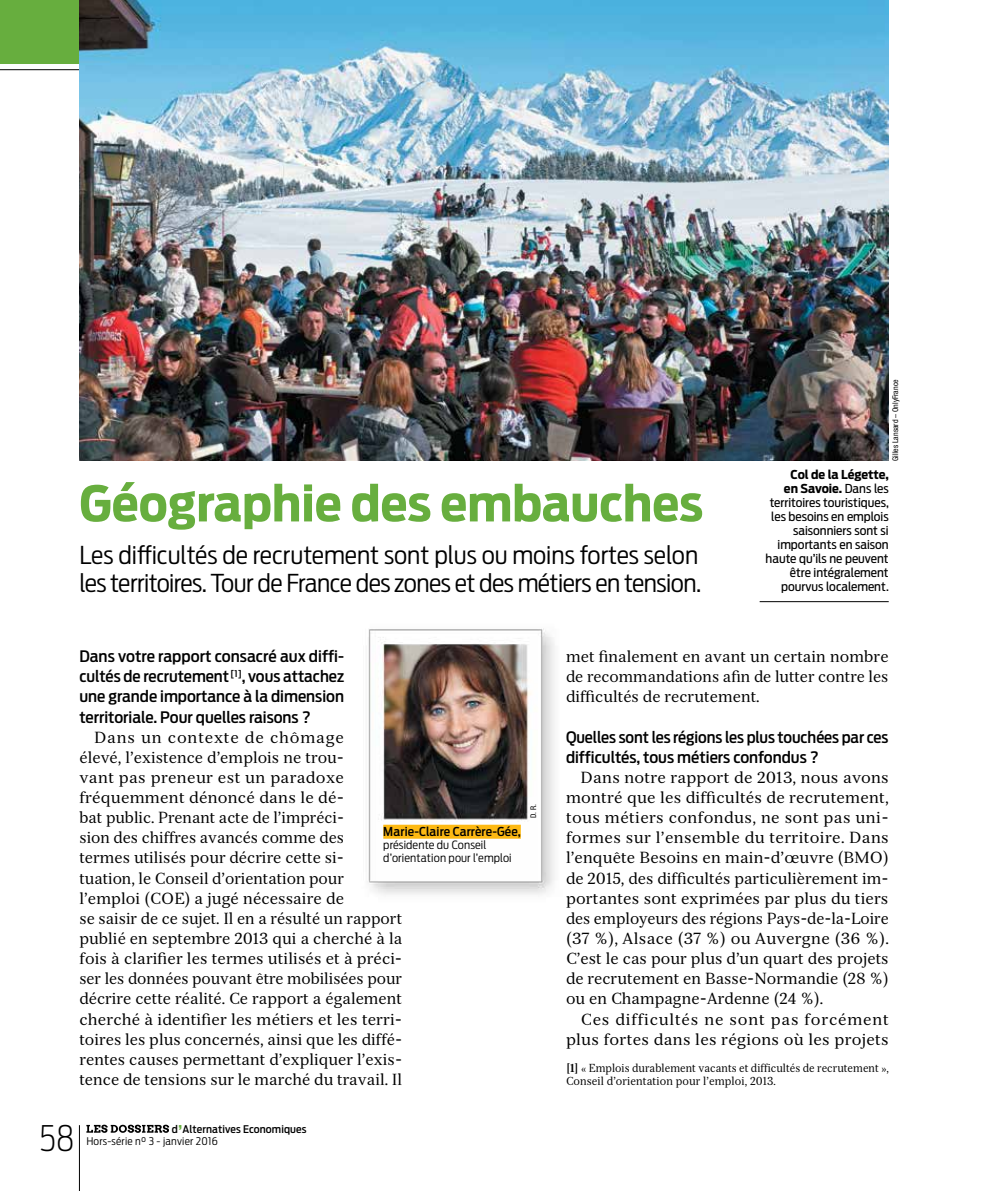
<style>
.page{position:relative;width:993px;height:1191px;background:#fff}
.page>*{position:absolute;margin:0;border:0;box-sizing:border-box;transform-origin:0 0}
.t1{font:700 49px "Antenna Cond";color:#67ae3e;scale:1.07 1}
.t2{font:200 35px "Antenna Cond";color:#000}
.t3{font:300 24.5px/28px "Antenna Cond";letter-spacing:-.02em;color:#000;scale:1.07 1}
.t4{font:15.75px/20.1px "Serif 12 Beta";color:#000;text-align:justify}
.t5{font:500 15.75px/20.1px "Antenna Cond";color:#000;text-align:justify;scale:1.08 1}
.t6{font:500 15.75px/20.1px "Antenna Cond";color:#000;scale:1.04 1}
.t7{font:15.75px/20.1px "Serif 12 Beta";letter-spacing:.025em;color:#000;text-align:right}
.t8{font:12.25px/14px "Antenna Cond";color:#000;text-align:right;scale:1.07 1}
.t9{font:500 12.25px "Antenna Cond";letter-spacing:.01em;color:#000;scale:1.07 1}
.t10{font:11.38px/12.6px "Serif 12 Beta";color:#000;scale:.93 1}
.t11{font:300 11.38px/13.1px "Antenna Cond";letter-spacing:.01em;color:#000;scale:1.07 1}
.t12{font:500 10.5px "Antenna Cond";letter-spacing:.01em;color:#000;scale:1.07 1}
.t13{font:300 10.5px "Antenna Cond";letter-spacing:.02em;color:#000;scale:1.07 1}
.t14{font:condensed 7.88px "Helvetica Neue LT Std";color:#000}
.s1{font-weight:700}
.s2{font-size:17.5px;color:#67ae3e}
</style>
<div class="page">
<svg style="left:86px;top:1124px;width:83px;height:8px"></svg>
<hr style="left:79px;top:1125px;width:1px;height:66px;background:#000">
<hr style="left:0;top:69px;width:80px;height:1px;background:#000">
<div style="left:0;top:0;width:80px;height:63px;background:#67ae3e"></div>
<img style="left:79px;top:0;width:809px;height:461px">
<img style="left:368px;top:628px;width:187px;height:267px">
<div style="left:383px;top:824px;width:137px;height:14px;background:#fdb913"></div>
<hr style="left:759px;top:601px;width:129px;height:1px;background:#000">
<h1 class="t1" style="left:79px;top:474px;width:584px">Géographie des embauches</h1>
<h3 class="t3" style="left:79px;top:541px;width:582px">Les difficultés de recrutement sont plus ou moins fortes selon les territoires. Tour de France des zones et des métiers en tension.</h3>
<p class="t14" style="left:890px;top:461px;width:83px;rotate:-90deg">Gilles Lansard – OnlyFrance</p>
<p class="t8" style="left:765px;top:468px;width:117px"><span class="s1">Col de la Légette,<br>en Savoie.</span> Dans les territoires touristiques, les besoins en emplois saisonniers sont si importants en saison haute qu’ils ne peuvent être intégralement pourvus localement.</p>
<p class="t5" style="left:79px;top:646px;width:246px">Dans votre rapport consacré aux diffi&shy;cultés de recrutement <sup>[1]</sup>, vous attachez une grande importance à la dimension territoriale. Pour quelles raisons ?</p>
<p class="t4" style="left:79px;top:727px;width:324px;text-align:left;text-indent:15px">Dans un contexte de chômage<br>élevé, l’existence d’emplois ne trou-<br>vant pas preneur est un paradoxe fréquemment dénoncé dans le dé-<br>bat public. Prenant acte de l’impréci-<br>sion des chiffres avancés comme des<br>termes utilisés pour décrire cette si&shy;tuation, le Conseil d’orientation pour l’emploi (COE) a jugé nécessaire de<br>se saisir de ce sujet. Il en a résulté un rapport publié en septembre 2013 qui a cherché à la fois à clarifier les termes utilisés et à préci&shy;ser les données pouvant être mobilisées pour décrire cette réalité. Ce rapport a également cherché à identifier les métiers et les terri&shy;toires les plus concernés, ainsi que les diffé&shy;rentes causes permettant d’expliquer l’exis&shy;tence de tensions sur le marché du travail. Il</p>
<p class="t9" style="left:383px;top:824px;width:130px">Marie-Claire Carrère-Gée,</p>
<p class="t11" style="left:383px;top:838px;width:121px">présidente du Conseil d’orientation pour l’emploi</p>
<p class="t14" style="left:528px;top:818px;width:15px;rotate:-90deg">D. R.</p>
<h2 class="t2" style="left:40px;top:1117px;width:36px">58</h2>
<p class="t12" style="left:172px;top:1122px;width:127px">d<span class="s2">’</span>Alternatives Economiques</p>
<p class="t13" style="left:86px;top:1135px;width:124px">Hors-série n° 3 - janvier 2016</p>
<p class="t4" style="left:566px;top:646px;width:324px">met finalement en avant un certain nombre de recommandations afin de lutter contre les difficultés de recrutement.</p>
<p class="t6" style="left:566px;top:727px;width:311px">Quelles sont les régions les plus touchées par ces difficultés, tous métiers confondus ?</p>
<p class="t4" style="left:566px;top:767px;width:324px;text-indent:15px">Dans notre rapport de 2013, nous avons montré que les difficultés de recrutement, tous métiers confondus, ne sont pas uni&shy;formes sur l’ensemble du territoire. Dans l’enquête Besoins en main-d’œuvre (BMO) de 2015, des difficultés particulièrement im&shy;portantes sont exprimées par plus du tiers des employeurs des régions Pays-de-la-Loire (37 %), Alsace (37 %) ou Auvergne (36 %).<br>C’est le cas pour plus d’un quart des projets de recrutement en Basse-Normandie (28 %) ou en Champagne-Ardenne (24 %).</p>
<p class="t7" style="left:566px;top:1009px;width:324px">Ces difficultés ne sont pas forcément plus fortes dans les régions où les projets</p>
<p class="t10" style="left:566px;top:1062px;width:348px"><span class="s1">[1]</span> « Emplois durablement vacants et difficultés de recrutement »,<br>Conseil d’orientation pour l’emploi, 2013.</p>
</div>
